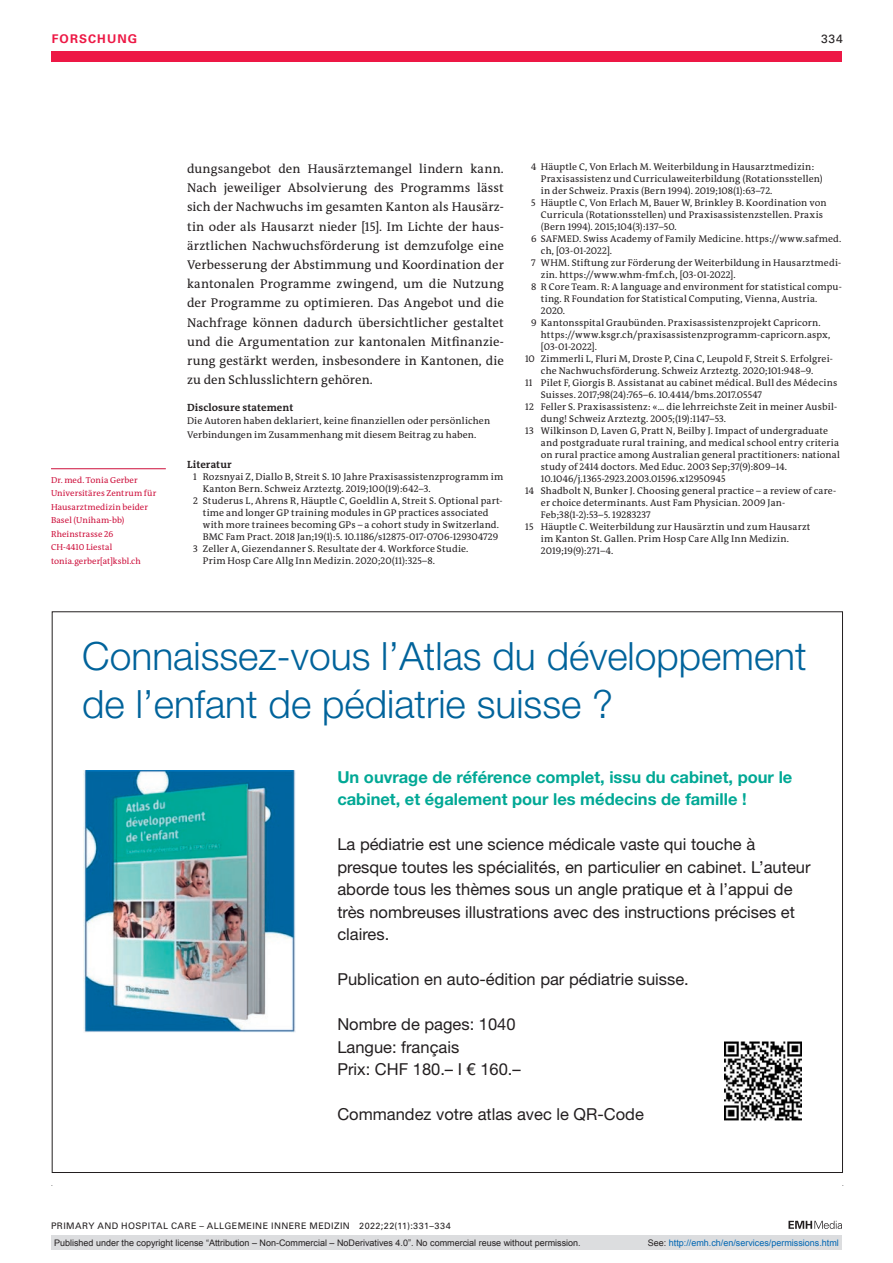
<style>
.page{position:relative;width:893px;height:1263px;background:#fff}
.page>*{position:absolute;margin:0;border:0;box-sizing:border-box;transform-origin:0 0}
.t1{font:300 39px/48px "Helvetica Neue LT Pro";color:#00639b}
.t2{font:16.5px/22.5px "Helvetica Neue LT Pro";color:#231f20}
.t3{font:700 16.5px/22.5px "Helvetica Neue LT Pro";color:#00a895}
.paragraph{font:12.75px/19.2px "The Antiqua B W5 Plain";letter-spacing:.005em;color:#231f20;text-align:justify}
.t4{font:700 12px "Univers LT Std";letter-spacing:.09em;color:#ed1845}
.t5{font:12px "Univers LT Std";color:#231f20}
.financial-disclosure{font:700 10.5px "The Antiqua B W7";letter-spacing:.01em;color:#231f20}
.reference-head{font:700 10.5px "The Antiqua B W7";letter-spacing:.015em;color:#231f20}
.references{font:9.75px/12px "The Antiqua B W5 Plain";letter-spacing:.015em;color:#231f20}
.financial-disclosure-2{font:9.75px/13.5px "The Antiqua B W5 Plain";letter-spacing:.015em;color:#231f20}
.t6{font:9px "Arial";color:#231f20}
.t7{font:9px "Univers LT Std";letter-spacing:.05em;color:#231f20}
.t8{font:9px "Arial";color:#0066b3}
.correspondence{font:8.7px/13.5px "The Antiqua B W5 Plain";letter-spacing:.01em;color:#cd0f3b}
.s1{color:#231f20}
</style>
<div class="page">
<div style="left:51px;top:51px;width:791px;height:11px;background:#ed1845"></div>
<svg style="left:788px;top:1221px;width:54px;height:8px"></svg>
<hr style="left:51px;top:468px;width:115px;height:1px;background:#cd0f3b">
<img style="left:83px;top:771px;width:212px;height:261px">
<img style="left:724px;top:1042px;width:78px;height:79px">
<div style="left:51px;top:1235px;width:791px;height:15px;background:#dcdddf"></div>
<p class="t4" style="left:52px;top:31px;width:87px">FORSCHUNG</p>
<p class="t5" style="left:821px;top:31px;width:23px">334</p>
<p class="correspondence" style="left:51px;top:473px;width:107px">Dr. med. Tonia Gerber<br>Universitäres Zentrum für<br>Hausarztmedizin beider<br>Basel (Uniham-bb)<br>Rheinstrasse 26<br>CH-4410 Liestal tonia.gerber[at]ksbl.ch</p>
<p class="paragraph" style="left:187px;top:159px;width:318px">dungsangebot den Hausärztemangel lindern kann.<br>Nach jeweiliger Absolvierung des Programms lässt sich der Nachwuchs im gesamten Kanton als Hausärz&shy;tin oder als Hausarzt nieder [15]. Im Lichte der haus&shy;ärztlichen Nachwuchsförderung ist demzufolge eine Verbesserung der Abstimmung und Koordination der kantonalen Programme zwingend, um die Nutzung der Programme zu optimieren. Das Angebot und die Nachfrage können dadurch übersichtlicher gestaltet und die Argumentation zur kantonalen Mitfinanzie&shy;rung gestärkt werden, insbesondere in Kantonen, die zu den Schlusslichtern gehören.</p>
<p class="financial-disclosure" style="left:187px;top:400px;width:108px">Disclosure statement</p>
<p class="financial-disclosure-2" style="left:187px;top:414px;width:305px">Die Autoren haben deklariert, keine finanziellen oder persönlichen<br>Verbindungen im Zusammenhang mit diesem Beitrag zu haben.</p>
<p class="reference-head" style="left:187px;top:458px;width:46px">Literatur</p>
<p class="references" style="left:203px;top:471px;width:302px;text-indent:-10px">1 Rozsnyai Z, Diallo B, Streit S. 10 Jahre Praxisassistenzprogramm im<br>Kanton Bern. Schweiz Arzteztg. 2019;100(19):642–3.</p>
<p class="references" style="left:203px;top:495px;width:300px;text-indent:-10px">2 Studerus L, Ahrens R, Häuptle C, Goeldlin A, Streit S. Optional part&shy;time and longer GP training modules in GP practices associated with more trainees becoming GPs – a cohort study in Switzerland.<br>BMC Fam Pract. 2018 Jan;19(1):5. 10.1186/s12875-017-0706-129304729</p>
<p class="references" style="left:203px;top:543px;width:267px;text-indent:-10px">3 Zeller A, Giezendanner S. Resultate der 4. Workforce Studie.<br>Prim Hosp Care Allg Inn Medizin. 2020;20(11):325–8.</p>
<p class="references" style="left:541px;top:161px;width:284px;text-indent:-10px">4 Häuptle C, Von Erlach M. Weiterbildung in Hausarztmedizin:<br>Praxisassistenz und Curriculaweiterbildung (Rotationsstellen) in der Schweiz. Praxis (Bern 1994). 2019;108(1):63–72.</p>
<p class="references" style="left:541px;top:197px;width:287px;text-indent:-10px">5 Häuptle C, Von Erlach M, Bauer W, Brinkley B. Koordination von<br>Curricula (Rotationsstellen) und Praxisassistenzstellen. Praxis (Bern 1994). 2015;104(3):137–50.</p>
<p class="references" style="left:541px;top:233px;width:302px;text-indent:-10px">6 SAFMED. Swiss Academy of Family Medicine. https://www.safmed. ch, [03-01-2022].</p>
<p class="references" style="left:541px;top:257px;width:302px;text-indent:-10px">7 WHM. Stiftung zur Förderung der Weiterbildung in Hausarztmedi&shy;zin. https://www.whm-fmf.ch, [03-01-2022].</p>
<p class="references" style="left:541px;top:281px;width:302px;text-indent:-10px">8 R Core Team. R: A language and environment for statistical compu&shy;ting. R Foundation for Statistical Computing, Vienna, Austria.<br>2020.</p>
<p class="references" style="left:541px;top:317px;width:291px;text-indent:-10px">9 Kantonsspital Graubünden. Praxisassistenzprojekt Capricorn. https://www.ksgr.ch/praxisassistenzprogramm-capricorn.aspx, [03-01-2022].</p>
<p class="references" style="left:525px;top:353px;width:309px;text-align:center">10 Zimmerli L, Fluri M, Droste P, Cina C, Leupold F, Streit S. Erfolgrei&shy;che Nachwuchsförderung. Schweiz Arzteztg. 2020;101:948–9.</p>
<p class="references" style="left:541px;top:377px;width:298px;text-indent:-16px">11 Pilet F, Giorgis B. Assistanat au cabinet médical. Bull des Médecins<br>Suisses. 2017;98(24):765–6. 10.4414/bms.2017.05547</p>
<p class="references" style="left:541px;top:401px;width:298px;text-indent:-16px">12 Feller S. Praxisassistenz: «… die lehrreichste Zeit in meiner Ausbil&shy;dung! Schweiz Arzteztg. 2005;(19):1147–53.</p>
<p class="references" style="left:541px;top:425px;width:301px;text-indent:-16px">13 Wilkinson D, Laven G, Pratt N, Beilby J. Impact of undergraduate and postgraduate rural training, and medical school entry criteria on rural practice among Australian general practitioners: national study of 2414 doctors. Med Educ. 2003 Sep;37(9):809–14.<br>10.1046/j.1365-2923.2003.01596.x12950945</p>
<p class="references" style="left:541px;top:485px;width:297px;text-indent:-16px">14 Shadbolt N, Bunker J. Choosing general practice – a review of care&shy;er choice determinants. Aust Fam Physician. 2009 Jan-<br>Feb;38(1-2):53–5. 19283237</p>
<p class="references" style="left:541px;top:521px;width:271px;text-indent:-16px">15 Häuptle C. Weiterbildung zur Hausärztin und zum Hausarzt im Kanton St. Gallen. Prim Hosp Care Allg Inn Medizin.<br>2019;19(9):271–4.</p>
<p class="t1" style="left:82px;top:631px;width:726px">Connaissez-vous l’Atlas du développement de l’enfant de pédiatrie suisse ?</p>
<p class="t3" style="left:337px;top:765px;width:456px">Un ouvrage de référence complet, issu du cabinet, pour le cabinet, et également pour les médecins de famille !</p>
<p class="t2" style="left:337px;top:833px;width:475px">La pédiatrie est une science médicale vaste qui touche à presque toutes les spécialités, en particulier en cabinet. L’auteur aborde tous les thèmes sous un angle pratique et à l’appui de très nombreuses illustrations avec des instructions précises et claires.</p>
<p class="t2" style="left:337px;top:968px;width:353px">Publication en auto-édition par pédiatrie suisse.</p>
<p class="t2" style="left:337px;top:1013px;width:185px">Nombre de pages: 1040<br>Langue: français<br>Prix: CHF 180.– I € 160.–</p>
<p class="t2" style="left:337px;top:1103px;width:308px">Commandez votre atlas avec le QR-Code</p>
<p class="t7" style="left:51px;top:1220px;width:401px">PRIMARY AND HOSPITAL CARE – ALLGEMEINE INNERE MEDIZIN 2022;22(11):331–334</p>
<p class="t6" style="left:54px;top:1237px;width:528px">Published under the copyright license “Attribution – Non-Commercial – NoDerivatives 4.0”. No commercial reuse without permission.</p>
<p class="t8" style="left:648px;top:1237px;width:193px"><span class="s1">See:</span> http://emh.ch/en/services/permissions.html</p>
</div>
